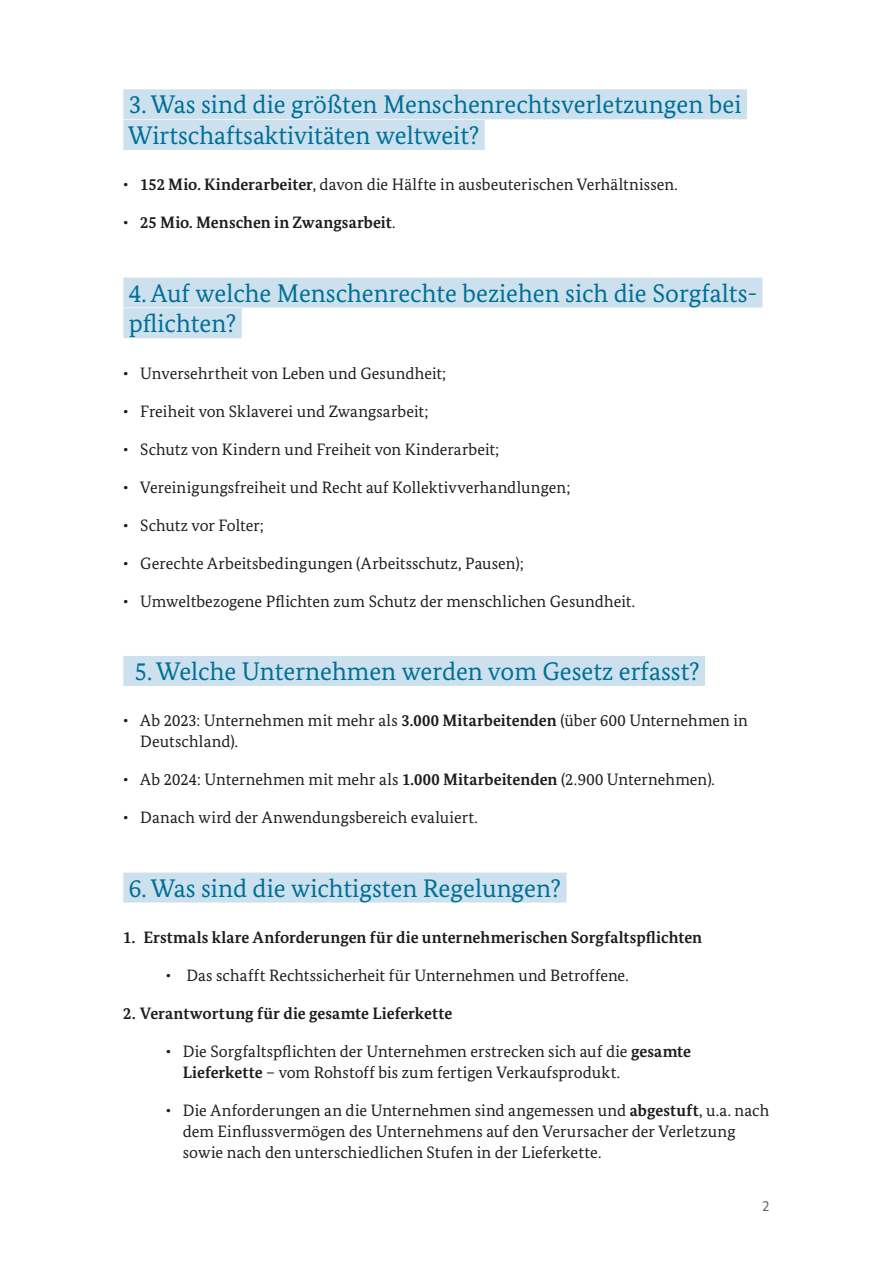
<style>
.page{position:relative;width:893px;height:1263px;background:#fff}
.page>*{position:absolute;margin:0;border:0;box-sizing:border-box;transform-origin:0 0}
.H1{font:25.5px/30.6px "Bundes Serif";color:#006f97}
.t1{font:16.5px/21px "Bundes Serif";color:#1d1d1b}
.t2{font:700 16.5px "Bundes Serif";letter-spacing:.005em;color:#1d1d1b}
.t3{font:15px "Bundes Sans";color:#58676e}
.s1{font-weight:700}
.s2{font-weight:400}
</style>
<div class="page">
<div style="left:123px;top:89px;width:624px;height:30px;background:#cce1ed"></div>
<div style="left:123px;top:120px;width:362px;height:30px;background:#cce1ed"></div>
<div style="left:123px;top:278px;width:639px;height:30px;background:#cce1ed"></div>
<div style="left:123px;top:308px;width:119px;height:30px;background:#cce1ed"></div>
<div style="left:123px;top:656px;width:582px;height:30px;background:#cce1ed"></div>
<div style="left:123px;top:872px;width:444px;height:30px;background:#cce1ed"></div>
<h2 class="H1" style="left:128px;top:89px;width:615px">3. Was sind die größten Menschenrechtsverletzungen bei<br>Wirtschaftsaktivitäten weltweit?</h2>
<p class="t1" style="left:123px;top:174px;width:556px">• <span class="s1">152 Mio. Kinderarbeiter</span>, davon die Hälfte in ausbeuterischen Verhältnissen.</p>
<p class="t2" style="left:123px;top:213px;width:274px"><span class="s2">•</span> 25 Mio. Menschen in Zwangsarbeit<span class="s2">.</span></p>
<h2 class="H1" style="left:129px;top:277px;width:630px">4. Auf welche Menschenrechte beziehen sich die Sorgfalts&shy;pflichten?</h2>
<p class="t1" style="left:123px;top:362px;width:325px">• Unversehrtheit von Leben und Gesundheit;</p>
<p class="t1" style="left:123px;top:400px;width:307px">• Freiheit von Sklaverei und Zwangsarbeit;</p>
<p class="t1" style="left:123px;top:438px;width:378px">• Schutz von Kindern und Freiheit von Kinderarbeit;</p>
<p class="t1" style="left:123px;top:476px;width:449px">• Vereinigungsfreiheit und Recht auf Kollektivverhandlungen;</p>
<p class="t1" style="left:123px;top:514px;width:142px">• Schutz vor Folter;</p>
<p class="t1" style="left:123px;top:552px;width:402px">• Gerechte Arbeitsbedingungen (Arbeitsschutz, Pausen);</p>
<p class="t1" style="left:123px;top:590px;width:513px">• Umweltbezogene Pflichten zum Schutz der menschlichen Gesundheit.</p>
<h2 class="H1" style="left:134px;top:656px;width:567px">5. Welche Unternehmen werden vom Gesetz erfasst?</h2>
<p class="t1" style="left:140px;top:710px;width:609px;text-indent:-17px">• Ab 2023: Unternehmen mit mehr als <span class="s1">3.000 Mitarbeitenden</span> (über 600 Unternehmen in<br>Deutschland).</p>
<p class="t1" style="left:123px;top:769px;width:593px">• Ab 2024: Unternehmen mit mehr als <span class="s1">1.000 Mitarbeitenden</span> (2.900 Unternehmen).</p>
<p class="t1" style="left:123px;top:807px;width:356px">• Danach wird der Anwendungsbereich evaluiert.</p>
<h2 class="H1" style="left:129px;top:872px;width:434px">6. Was sind die wichtigsten Regelungen?</h2>
<p class="t2" style="left:123px;top:927px;width:580px">1. Erstmals klare Anforderungen für die unternehmerischen Sorgfaltspflichten</p>
<p class="t1" style="left:166px;top:965px;width:464px">• Das schafft Rechtssicherheit für Unternehmen und Betroffene.</p>
<p class="t2" style="left:123px;top:1003px;width:331px">2. Verantwortung für die gesamte Lieferkette</p>
<p class="t1" style="left:183px;top:1041px;width:510px;text-indent:-17px">• Die Sorgfaltspflichten der Unternehmen erstrecken sich auf die <span class="s1">gesamte<br>Lieferkette</span> – vom Rohstoff bis zum fertigen Verkaufsprodukt.</p>
<p class="t1" style="left:183px;top:1100px;width:588px;text-indent:-17px">• Die Anforderungen an die Unternehmen sind angemessen und <span class="s1">abgestuft</span>, u.a. nach dem Einflussvermögen des Unternehmens auf den Verursacher der Verletzung sowie nach den unterschiedlichen Stufen in der Lieferkette.</p>
<p class="t3" style="left:762px;top:1197px;width:9px">2</p>
</div>
